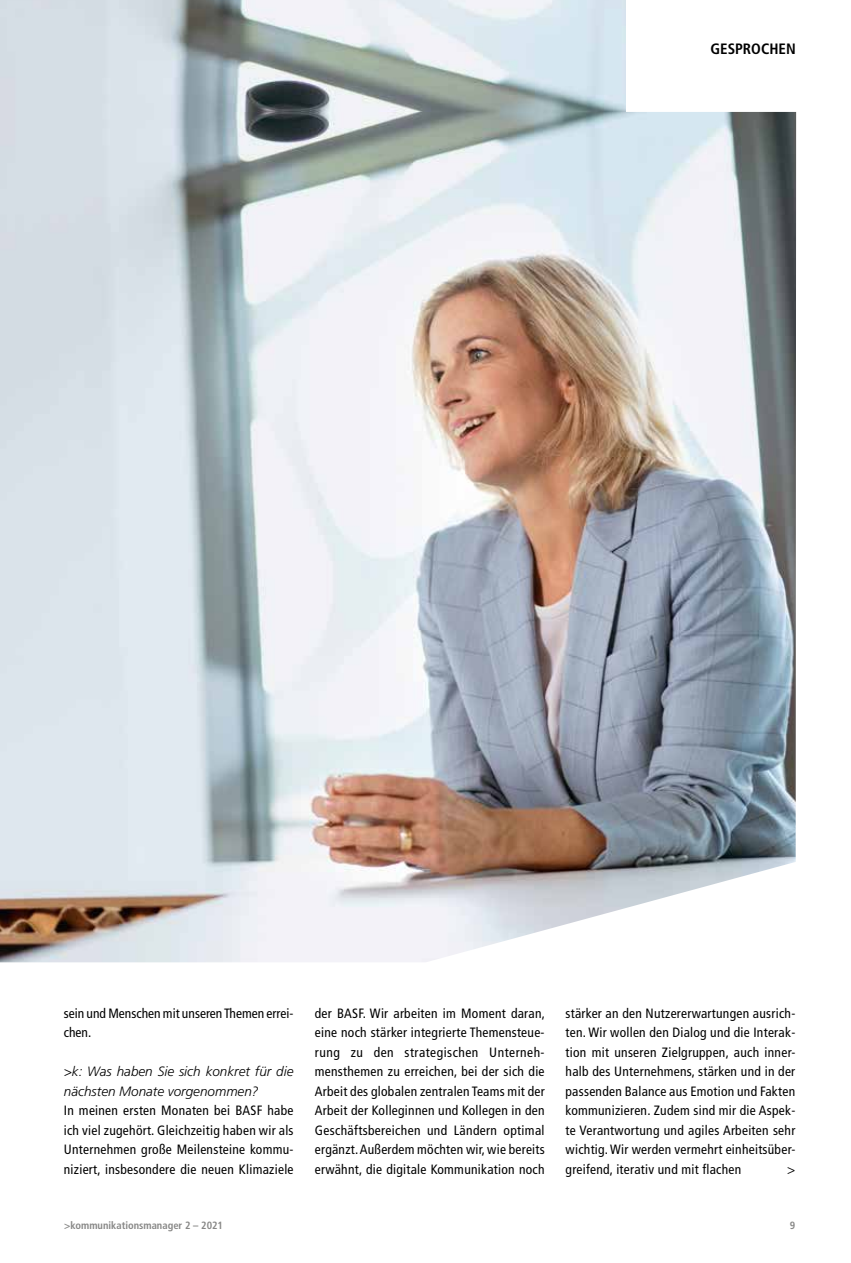
<style>
.page{position:relative;width:851px;height:1263px;background:#fff}
.page>*{position:absolute;margin:0;border:0;box-sizing:border-box;transform-origin:0 0}
.t1{font:700 condensed 15px "Frutiger LT Std";color:#000}
.t2{font:condensed 13.5px/19.5px "Frutiger LT Std";letter-spacing:.02em;color:#000;text-align:justify}
.t3{font:italic 300 13.5px/19.5px "Frutiger LT Std";color:#000}
.t4{font:condensed 13.5px/19.5px "Frutiger LT Std";color:#000}
.t5{font:700 condensed 10.5px "Frutiger LT Std";color:#878786}
</style>
<div class="page">
<img style="left:0;top:112px;width:796px;height:850px">
<img style="left:0;top:0;width:625px;height:112px">
<p class="t1" style="left:710px;top:40px;width:87px">GESPROCHEN</p>
<p class="t4" style="left:64px;top:1003px;width:231px">sein und Menschen mit unseren Themen errei&shy;chen.</p>
<p class="t3" style="left:64px;top:1062px;width:231px">&gt;k: Was haben Sie sich konkret für die nächsten Monate vorgenommen?</p>
<p class="t2" style="left:64px;top:1101px;width:231px">In meinen ersten Monaten bei BASF habe ich viel zugehört. Gleichzeitig haben wir als Unternehmen große Meilensteine kommu&shy;niziert, insbesondere die neuen Klimaziele</p>
<p class="t2" style="left:315px;top:1003px;width:232px">der BASF. Wir arbeiten im Moment daran, eine noch stärker integrierte Themensteue&shy;rung zu den strategischen Unterneh&shy;mensthemen zu erreichen, bei der sich die Arbeit des globalen zentralen Teams mit der Arbeit der Kolleginnen und Kollegen in den Geschäftsbereichen und Ländern optimal ergänzt. Außerdem möchten wir, wie bereits erwähnt, die digitale Kommunikation noch</p>
<p class="t2" style="left:565px;top:1003px;width:231px">stärker an den Nutzererwartungen ausrich&shy;ten. Wir wollen den Dialog und die Interak&shy;tion mit unseren Zielgruppen, auch inner&shy;halb des Unternehmens, stärken und in der passenden Balance aus Emotion und Fakten kommunizieren. Zudem sind mir die Aspek&shy;te Verantwortung und agiles Arbeiten sehr wichtig. Wir werden vermehrt einheitsüber&shy;greifend, iterativ und mit flachen</p>
<p class="t2" style="left:787px;top:1159px;width:10px">&gt;</p>
<p class="t5" style="left:64px;top:1219px;width:160px">&gt;kommunikationsmanager 2 – 2021</p>
<p class="t5" style="left:789px;top:1219px;width:7px">9</p>
</div>
